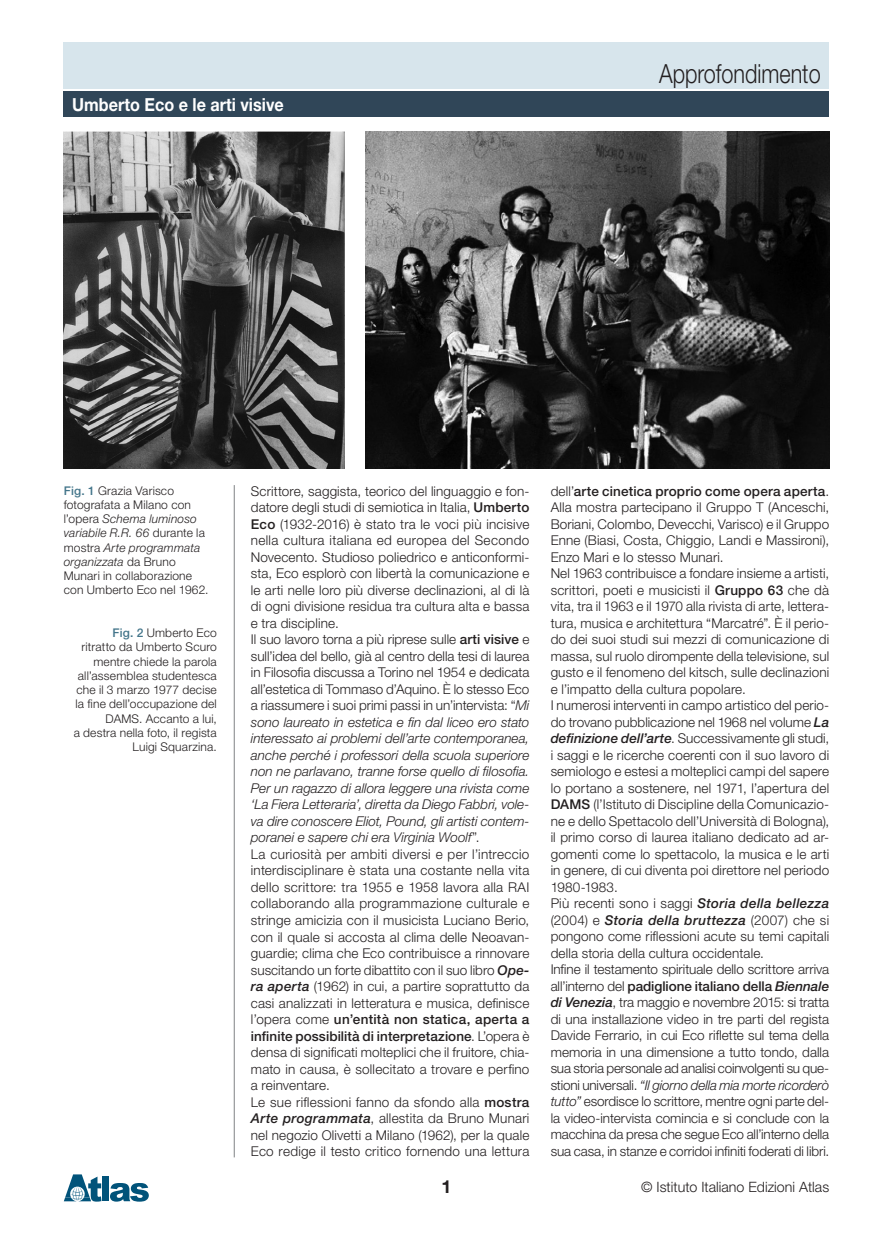
<style>
.page{position:relative;width:893px;height:1234px;background:#fff}
.page>*{position:absolute;margin:0;border:0;box-sizing:border-box;transform-origin:0 0}
.t1{font:300 26.4px "Helvetica Neue";color:#231f20;scale:.82 1}
.t2{font:700 18px "Helvetica Neue";color:#fff;scale:.9 1}
.t3{font:700 18px "Helvetica Neue";color:#231f20}
.t4{font:300 14.25px "Helvetica Neue";color:#231f20}
.t5{font:300 13.5px/16.5px "Helvetica Neue";letter-spacing:.01em;color:#231f20}
.t6{font:300 12px/14.2px "Helvetica Neue";letter-spacing:.015em;color:#231f20}
.s1{font-weight:500;color:#43758a}
.s2{font-style:italic}
.s3{font-weight:500}
.s4{font-weight:500;font-style:italic}
</style>
<div class="page">
<div style="left:102px;top:1176px;width:7px;height:24px;background:#01537a"></div>
<svg style="left:110px;top:1183px;width:39px;height:18px"></svg>
<svg style="left:64px;top:1174px;width:37px;height:27px"></svg>
<div style="left:64px;top:43px;width:765px;height:46px;background:#d7e5ec"></div>
<hr style="left:234px;top:485px;width:1px;height:672px;background:#808285">
<div style="left:64px;top:91px;width:765px;height:26px;background:#304658"></div>
<img style="left:366px;top:132px;width:463px;height:336px">
<img style="left:64px;top:132px;width:280px;height:336px">
<h2 class="t2" style="left:72px;top:94px;width:236px">Umberto Eco e le arti visive</h2>
<h1 class="t1" style="left:659px;top:58px;width:199px">Approfondimento</h1>
<p class="t6" style="left:64px;top:483px;width:146px"><span class="s1">Fig. 1</span> Grazia Varisco fotografata a Milano con l’opera <span class="s2">Schema luminoso variabile R.R. 66</span> durante la mostra <span class="s2">Arte programmata organizzata</span> da Bruno<br>Munari in collaborazione con Umberto Eco nel 1962.</p>
<p class="t6" style="left:74px;top:625px;width:145px;text-align:right"><span class="s1">Fig. 2</span> Umberto Eco<br>ritratto da Umberto Scuro mentre chiede la parola all’assemblea studentesca che il 3 marzo 1977 decise la fine dell’occupazione del<br>DAMS. Accanto a lui,<br>a destra nella foto, il regista<br>Luigi Squarzina.</p>
<p class="t5" style="left:251px;top:482px;width:280px">Scrittore, saggista, teorico del linguaggio e fon&shy;datore degli studi di semiotica in Italia, <span class="s3">Umberto Eco</span> (1932-2016) è stato tra le voci più incisive nella cultura italiana ed europea del Secondo Novecento. Studioso poliedrico e anticonformi&shy;sta, Eco esplorò con libertà la comunicazione e le arti nelle loro più diverse declinazioni, al di là di ogni divisione residua tra cultura alta e bassa e tra discipline.<br>Il suo lavoro torna a più riprese sulle <span class="s3">arti visive</span> e sull’idea del bello, già al centro della tesi di laurea in Filosofia discussa a Torino nel 1954 e dedicata all’estetica di Tommaso d’Aquino. È lo stesso Eco a riassumere i suoi primi passi in un’intervista: “<span class="s2">Mi sono laureato in estetica e fin dal liceo ero stato interessato ai problemi dell’arte contemporanea, anche perché i professori della scuola superiore non ne parlavano, tranne forse quello di filosofia.<br>Per un ragazzo di allora leggere una rivista come ‘La Fiera Letteraria’, diretta da Diego Fabbri, vole&shy;va dire conoscere Eliot, Pound, gli artisti contem&shy;poranei e sapere chi era Virginia Woolf</span>”.<br>La curiosità per ambiti diversi e per l’intreccio interdisciplinare è stata una costante nella vita dello scrittore: tra 1955 e 1958 lavora alla RAI collaborando alla programmazione culturale e stringe amicizia con il musicista Luciano Berio, con il quale si accosta al clima delle Neoavan&shy;guardie; clima che Eco contribuisce a rinnovare suscitando un forte dibattito con il suo libro <span class="s4">Ope&shy;ra aperta</span> (1962) in cui, a partire soprattutto da casi analizzati in letteratura e musica, definisce l’opera come <span class="s3">un’entità non statica, aperta a infinite possibilità di interpretazione</span>. L’opera è densa di significati molteplici che il fruitore, chia&shy;mato in causa, è sollecitato a trovare e perfino a reinventare.<br>Le sue riflessioni fanno da sfondo alla <span class="s3">mostra </span><span class="s4">Arte programmata</span>, allestita da Bruno Munari nel negozio Olivetti a Milano (1962), per la quale Eco redige il testo critico fornendo una lettura</p>
<p class="t5" style="left:551px;top:482px;width:280px">dell’<span class="s3">arte cinetica proprio come opera aperta</span>.<br>Alla mostra partecipano il Gruppo T (Anceschi, Boriani, Colombo, Devecchi, Varisco) e il Gruppo Enne (Biasi, Costa, Chiggio, Landi e Massironi), Enzo Mari e lo stesso Munari.<br>Nel 1963 contribuisce a fondare insieme a artisti, scrittori, poeti e musicisti il <span class="s3">Gruppo 63</span> che dà vita, tra il 1963 e il 1970 alla rivista di arte, lettera&shy;tura, musica e architettura “Marcatré”. È il perio&shy;do dei suoi studi sui mezzi di comunicazione di massa, sul ruolo dirompente della televisione, sul gusto e il fenomeno del kitsch, sulle declinazioni e l’impatto della cultura popolare.<br>I numerosi interventi in campo artistico del perio&shy;do trovano pubblicazione nel 1968 nel volume <span class="s4">La definizione dell’arte</span>. Successivamente gli studi, i saggi e le ricerche coerenti con il suo lavoro di semiologo e estesi a molteplici campi del sapere lo portano a sostenere, nel 1971, l’apertura del <span class="s3">DAMS</span> (l’Istituto di Discipline della Comunicazio&shy;ne e dello Spettacolo dell’Università di Bologna), il primo corso di laurea italiano dedicato ad ar&shy;gomenti come lo spettacolo, la musica e le arti in genere, di cui diventa poi direttore nel periodo 1980-1983.<br>Più recenti sono i saggi <span class="s4">Storia della bellezza </span>(2004) e <span class="s4">Storia della bruttezza</span> (2007) che si pongono come riflessioni acute su temi capitali della storia della cultura occidentale.<br>Infine il testamento spirituale dello scrittore arriva all’interno del <span class="s3">padiglione italiano della</span> <span class="s4">Biennale di Venezia</span>, tra maggio e novembre 2015: si tratta di una installazione video in tre parti del regista Davide Ferrario, in cui Eco riflette sul tema della memoria in una dimensione a tutto tondo, dalla sua storia personale ad analisi coinvolgenti su que&shy;stioni universali. <span class="s2">“Il giorno della mia morte ricorderò tutto”</span> esordisce lo scrittore, mentre ogni parte del&shy;la video-intervista comincia e si conclude con la macchina da presa che segue Eco all’interno della sua casa, in stanze e corridoi infiniti foderati di libri.</p>
<h2 class="t3" style="left:441px;top:1174px;width:12px">1</h2>
<p class="t4" style="left:641px;top:1178px;width:189px">© Istituto Italiano Edizioni Atlas</p>
</div>
